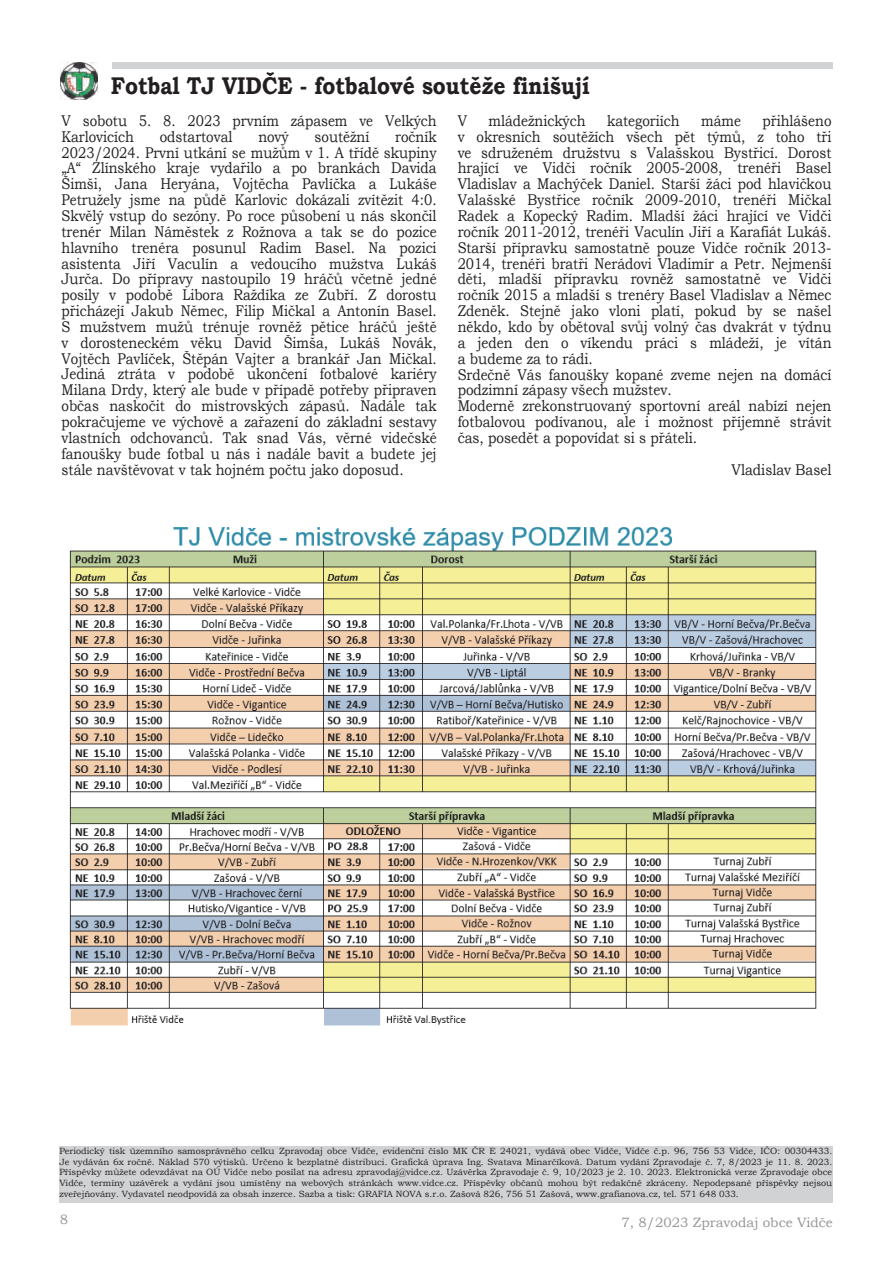
<style>
.page{position:relative;width:893px;height:1263px;background:#fff}
.page>*{position:absolute;margin:0;border:0;box-sizing:border-box;transform-origin:0 0}
.t1{font:700 24.15px "Bookman Old Style";color:#231f20;scale:.87 1}
.t2{font:15.45px/15.9px "Bookman Old Style";color:#231f20;scale:.86 1}
.t3{font:15.45px "Bookman Old Style";color:#231f20;scale:.87 1}
.t4{font:13.5px "Bookman Old Style";color:#939598}
.t5{font:9px/10.5px "Bookman Old Style";color:#231f20;text-align:justify}
</style>
<div class="page">
<div style="left:59px;top:1147px;width:774px;height:56px;background:#d1d2d4"></div>
<img style="left:60px;top:62px;width:38px;height:38px">
<div style="left:112px;top:63px;width:721px;height:6px;background:#d1d2d4"></div>
<img style="left:69px;top:527px;width:748px;height:499px">
<h1 class="t1" style="left:111px;top:69px;width:552px">Fotbal TJ VIDČE - fotbalové soutěže finišují</h1>
<p class="t2" style="left:62px;top:113px;width:438px">V sobotu 5. 8. 2023 prvním zápasem ve Velkých<br>Karlovicích</p>
<p class="t2" style="left:62px;top:129px;width:438px;text-align:justify;text-indent:334px">ročník 2023/2024. První utkání se mužům v 1. A třídě skupiny „A“ Zlínského kraje vydařilo a po brankách Davida Šimši, Jana Heryána, Vojtěcha Pavlíčka a Lukáše Petružely jsme na půdě Karlovic dokázali zvítězit 4:0.<br>Skvělý vstup do sezóny. Po roce působení u nás skončil trenér Milan Náměstek z Rožnova a tak se do pozice hlavního trenéra posunul Radim Basel. Na pozici asistenta Jiří Vaculín a vedoucího mužstva Lukáš Jurča. Do přípravy nastoupilo 19 hráčů včetně jedné posily v podobě Libora Raždíka ze Zubří. Z dorostu přicházejí Jakub Němec, Filip Mičkal a Antonín Basel.<br>S mužstvem mužů trénuje rovněž pětice hráčů ještě v dorosteneckém věku David Šimša, Lukáš Novák, Vojtěch Pavlíček, Štěpán Vajter a brankář Jan Mičkal.<br>Jediná ztráta v podobě ukončení fotbalové kariéry Milana Drdy, který ale bude v případě potřeby připraven občas naskočit do mistrovských zápasů. Nadále tak pokračujeme ve výchově a zařazení do základní sestavy vlastních odchovanců. Tak snad Vás, věrné videčské fanoušky bude fotbal u nás i nadále bavit a budete jej stále navštěvovat v tak hojném počtu jako doposud.</p>
<p class="t2" style="left:160px;top:129px;width:86px">odstartoval</p>
<p class="t2" style="left:258px;top:129px;width:37px">nový</p>
<p class="t2" style="left:315px;top:129px;width:65px">soutěžní</p>
<p class="t2" style="left:458px;top:113px;width:436px;text-indent:305px">přihlášeno v okresních soutěžích všech pět týmů, z toho tři ve sdruženém družstvu s Valašskou Bystřicí. Dorost hrající ve Vidči ročník 2005-2008, trenéři Basel Vladislav a Machýček Daniel. Starší žáci pod hlavičkou Valašské Bystřice ročník 2009-2010, trenéři Mičkal Radek a Kopecký Radim. Mladší žáci hrající ve Vidči ročník 2011-2012, trenéři Vaculín Jiří a Karafiát Lukáš.<br>Starší přípravku samostatně pouze Vidče ročník 2013- 2014, trenéři bratři Nerádovi Vladimír a Petr. Nejmenší děti, mladší přípravku rovněž samostatně ve Vidči ročník 2015 a mladší s trenéry Basel Vladislav a Němec Zdeněk. Stejně jako vloni platí, pokud by se našel někdo, kdo by obětoval svůj volný čas dvakrát v týdnu a jeden den o víkendu práci s mládeží, je vítán a budeme za to rádi.<br>Srdečně Vás fanoušky kopané zveme nejen na domácí podzimní zápasy všech mužstev.<br>Moderně zrekonstruovaný sportovní areál nabízí nejen fotbalovou podívanou, ale i možnost příjemně strávit čas, posedět a popovídat si s přáteli.</p>
<p class="t3" style="left:732px;top:459px;width:116px">Vladislav Basel</p>
<p class="t2" style="left:458px;top:113px;width:12px">V</p>
<p class="t2" style="left:489px;top:113px;width:114px">mládežnických</p>
<p class="t2" style="left:607px;top:113px;width:86px">kategoriích</p>
<p class="t2" style="left:701px;top:113px;width:48px">máme</p>
<p class="t5" style="left:59px;top:1146px;width:774px">Periodický tisk územního samosprávného celku Zpravodaj obce Vidče, evidenční číslo MK ČR E 24021, vydává obec Vidče, Vidče č.p. 96, 756 53 Vidče, IČO: 00304433.<br>Je vydáván 6x ročně. Náklad 570 výtisků. Určeno k bezplatné distribuci. Grafická úprava Ing. Svatava Minarčíková. Datum vydání Zpravodaje č. 7, 8/2023 je 11. 8. 2023.<br>Příspěvky můžete odevzdávat na OÚ Vidče nebo posílat na adresu zpravodaj@vidce.cz. Uzávěrka Zpravodaje č. 9, 10/2023 je 2. 10. 2023. Elektronická verze Zpravodaje obce Vidče, termíny uzávěrek a vydání jsou umístěny na webových stránkách www.vidce.cz. Příspěvky občanů mohou být redakčně zkráceny. Nepodepsané příspěvky nejsou zveřejňovány. Vydavatel neodpovídá za obsah inzerce. Sazba a tisk: GRAFIA NOVA s.r.o. Zašová 826, 756 51 Zašová, www.grafianova.cz, tel. 571 648 033.</p>
<p class="t4" style="left:60px;top:1211px;width:10px">8</p>
<p class="t4" style="left:621px;top:1214px;width:213px">7, 8/2023 Zpravodaj obce Vidče</p>
</div>
